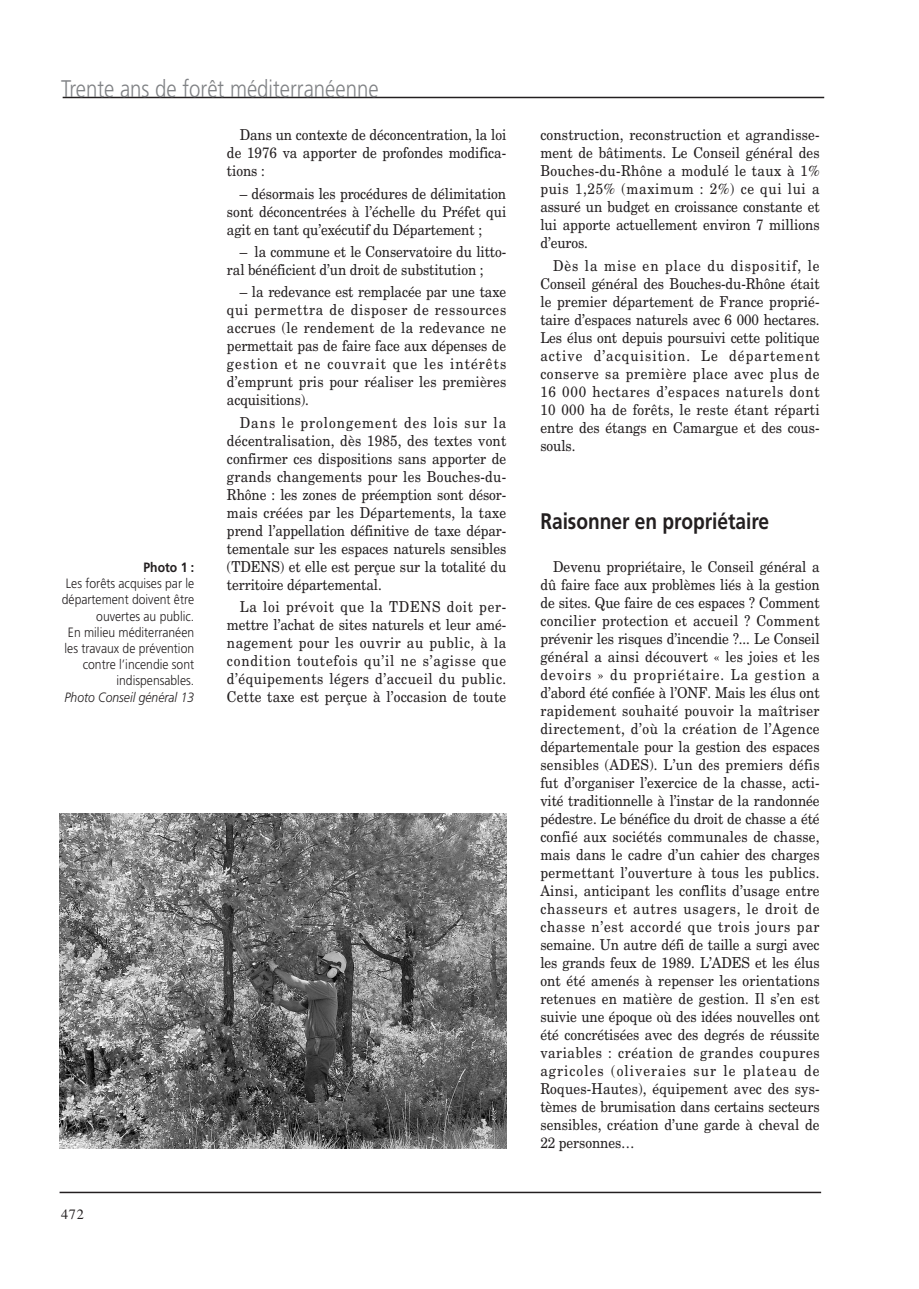
<style>
.page{position:relative;width:919px;height:1289px;background:#fff}
.page>*{position:absolute;margin:0;border:0;box-sizing:border-box;transform-origin:0 0}
.t1{font:300 24px "Frutiger";color:#808285;scale:.85 1}
.t2{font:700 22.5px "Frutiger";color:#231f20;scale:.85 1}
.t3{font:15px/18px "New Century Schlbk";color:#231f20;text-align:justify;scale:.9 1}
.t4{font:14.25px "Times";color:#231f20}
.t5{font:300 13.5px/16.2px "Frutiger";color:#231f20;text-align:right;scale:.9 1}
.t6{font:italic 300 13.5px "Frutiger";color:#231f20;scale:.9 1}
.t7{font:700 13.5px "Frutiger";color:#231f20;scale:.9 1}
</style>
<div class="page">
<hr style="left:60px;top:1191px;width:761px;height:2px;background:#231f20">
<hr style="left:63px;top:97px;width:761px;height:1px;background:#231f20">
<img style="left:60px;top:813px;width:446px;height:335px">
<h1 class="t1" style="left:61px;top:75px;width:375px">Trente ans de forêt méditerranéenne</h1>
<p class="t3" style="left:227px;top:126px;width:312px;text-indent:13px">Dans un contexte de déconcentration, la loi de 1976 va apporter de profondes modifica&shy;tions :</p>
<p class="t3" style="left:227px;top:184px;width:312px;text-indent:13px">– désormais les procédures de délimitation sont déconcentrées à l’échelle du Préfet qui agit en tant qu’exécutif du Département ;</p>
<p class="t3" style="left:227px;top:242px;width:312px;text-indent:13px">– la commune et le Conservatoire du litto&shy;ral bénéficient d’un droit de substitution ;</p>
<p class="t3" style="left:227px;top:282px;width:312px;text-indent:13px">– la redevance est remplacée par une taxe qui permettra de disposer de ressources accrues (le rendement de la redevance ne permettait pas de faire face aux dépenses de gestion et ne couvrait que les intérêts d’emprunt pris pour réaliser les premières acquisitions).</p>
<p class="t3" style="left:227px;top:413px;width:312px;text-indent:13px">Dans le prolongement des lois sur la décentralisation, dès 1985, des textes vont confirmer ces dispositions sans apporter de grands changements pour les Bouches-du-Rhône : les zones de préemption sont désor&shy;mais créées par les Départements, la taxe prend l’appellation définitive de taxe dépar&shy;tementale sur les espaces naturels sensibles (TDENS) et elle est perçue sur la totalité du territoire départemental.</p>
<p class="t3" style="left:227px;top:597px;width:312px;text-indent:13px">La loi prévoit que la TDENS doit per&shy;mettre l’achat de sites naturels et leur amé&shy;nagement pour les ouvrir au public, à la condition toutefois qu’il ne s’agisse que d’équipements légers d’accueil du public.<br>Cette taxe est perçue à l’occasion de toute</p>
<p class="t7" style="left:143px;top:559px;width:58px">Photo 1 :</p>
<p class="t5" style="left:62px;top:575px;width:148px">Les forêts acquises par le département doivent être ouvertes au public.<br>En milieu méditerranéen les travaux de prévention contre l’incendie sont indispensables.</p>
<p class="t6" style="left:64px;top:689px;width:146px">Photo Conseil général 13</p>
<p class="t4" style="left:61px;top:1200px;width:24px">472</p>
<p class="t3" style="left:540px;top:126px;width:312px">construction, reconstruction et agrandisse&shy;ment de bâtiments. Le Conseil général des Bouches-du-Rhône a modulé le taux à 1% puis 1,25% (maximum : 2%) ce qui lui a assuré un budget en croissance constante et lui apporte actuellement environ 7 millions d’euros.</p>
<p class="t3" style="left:540px;top:256px;width:312px;text-indent:13px">Dès la mise en place du dispositif, le Conseil général des Bouches-du-Rhône était le premier département de France proprié&shy;taire d’espaces naturels avec 6 000 hectares.<br>Les élus ont depuis poursuivi cette politique active d’acquisition. Le département conserve sa première place avec plus de 16 000 hectares d’espaces naturels dont 10 000 ha de forêts, le reste étant réparti entre des étangs en Camargue et des cous&shy;souls.</p>
<h2 class="t2" style="left:540px;top:507px;width:271px">Raisonner en propriétaire</h2>
<p class="t3" style="left:540px;top:557px;width:312px;text-indent:13px">Devenu propriétaire, le Conseil général a dû faire face aux problèmes liés à la gestion de sites. Que faire de ces espaces ? Comment concilier protection et accueil ? Comment prévenir les risques d’incendie ?... Le Conseil général a ainsi découvert « les joies et les devoirs » du propriétaire. La gestion a d’abord été confiée à l’ONF. Mais les élus ont rapidement souhaité pouvoir la maîtriser directement, d’où la création de l’Agence départementale pour la gestion des espaces sensibles (ADES). L’un des premiers défis fut d’organiser l’exercice de la chasse, acti&shy;vité traditionnelle à l’instar de la randonnée pédestre. Le bénéfice du droit de chasse a été confié aux sociétés communales de chasse, mais dans le cadre d’un cahier des charges permettant l’ouverture à tous les publics.<br>Ainsi, anticipant les conflits d’usage entre chasseurs et autres usagers, le droit de chasse n’est accordé que trois jours par semaine. Un autre défi de taille a surgi avec les grands feux de 1989. L’ADES et les élus ont été amenés à repenser les orientations retenues en matière de gestion. Il s’en est suivie une époque où des idées nouvelles ont été concrétisées avec des degrés de réussite variables : création de grandes coupures agricoles (oliveraies sur le plateau de Roques-Hautes), équipement avec des sys&shy;tèmes de brumisation dans certains secteurs sensibles, création d’une garde à cheval de 22 personnes…</p>
</div>
